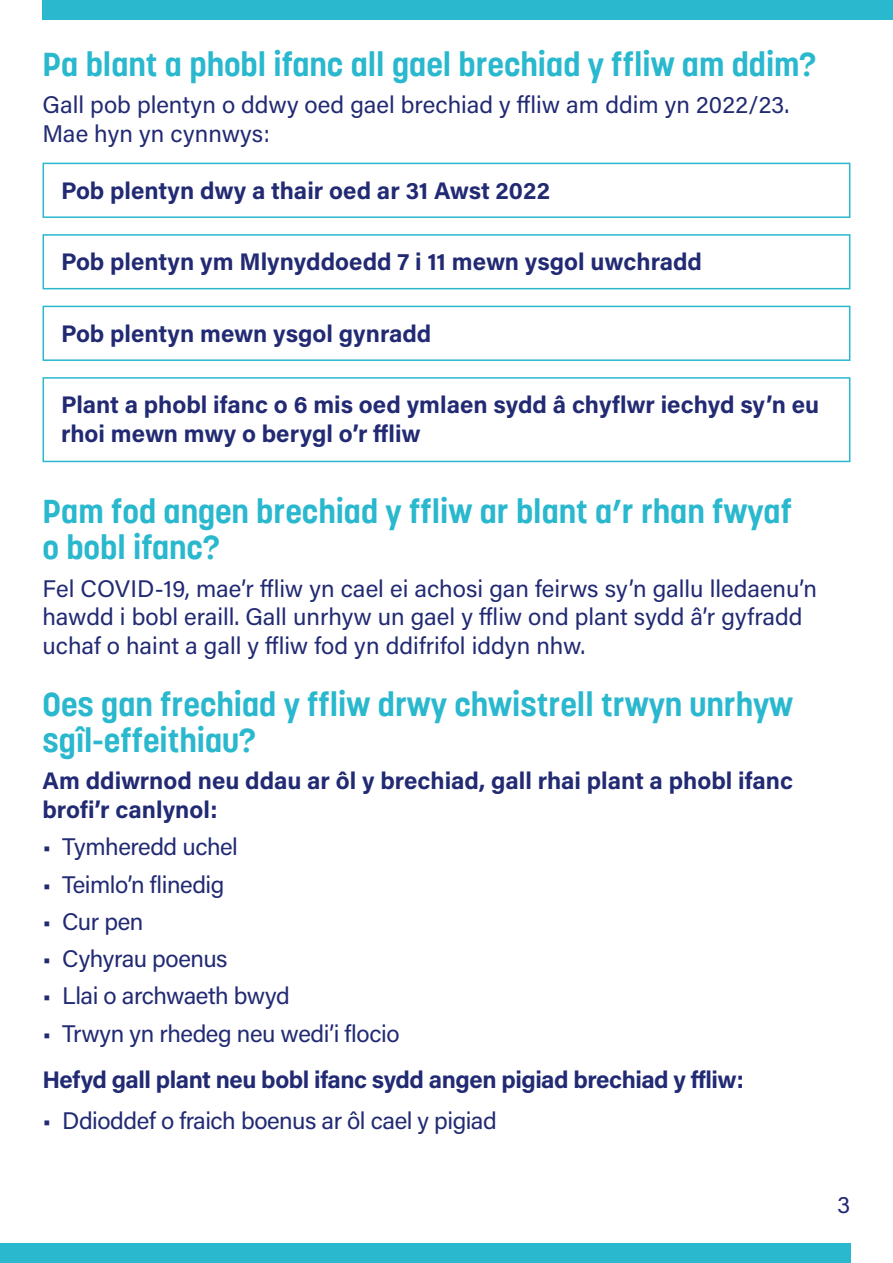
<style>
.page{position:relative;width:893px;height:1263px;background:#fff}
.page>*{position:absolute;margin:0;border:0;box-sizing:border-box;transform-origin:0 0}
.t1{font:700 33px/36px "Korolev W01";color:#29b8ce}
.t2{font:24px/28.8px "Acumin Pro";letter-spacing:-.005em;color:#212a73}
.t3{font:700 24px/28.8px "Acumin Pro";color:#212a73}
.t4{font:700 24px "Acumin Pro";letter-spacing:-.02em;color:#212a73}
</style>
<div class="page">
<div style="left:43px;top:0;width:850px;height:19px;background:#29b8ce"></div>
<div style="left:0;top:1244px;width:850px;height:19px;background:#29b8ce"></div>
<div style="left:43px;top:163px;width:807px;height:55px;border:2px solid #29b8ce"></div>
<div style="left:43px;top:234px;width:807px;height:55px;border:2px solid #29b8ce"></div>
<div style="left:43px;top:306px;width:807px;height:55px;border:2px solid #29b8ce"></div>
<div style="left:43px;top:377px;width:807px;height:85px;border:2px solid #29b8ce"></div>
<h1 class="t1" style="left:43px;top:46px;width:775px">Pa blant a phobl ifanc all gael brechiad y ffliw am ddim?</h1>
<p class="t2" style="left:43px;top:89px;width:748px">Gall pob plentyn o ddwy oed gael brechiad y ffliw am ddim yn 2022/23.<br>Mae hyn yn cynnwys:</p>
<p class="t3" style="left:61px;top:175px;width:491px">Pob plentyn dwy a thair oed ar 31 Awst 2022</p>
<p class="t3" style="left:61px;top:246px;width:643px">Pob plentyn ym Mlynyddoedd 7 i 11 mewn ysgol uwchradd</p>
<p class="t3" style="left:61px;top:318px;width:372px">Pob plentyn mewn ysgol gynradd</p>
<p class="t3" style="left:61px;top:389px;width:760px">Plant a phobl ifanc o 6 mis oed ymlaen sydd â chyflwr iechyd sy’n eu rhoi mewn mwy o berygl o’r ffliw</p>
<h1 class="t1" style="left:43px;top:493px;width:751px">Pam fod angen brechiad y ffliw ar blant a’r rhan fwyaf o bobl ifanc?</h1>
<p class="t2" style="left:43px;top:573px;width:776px">Fel COVID-19, mae’r ffliw yn cael ei achosi gan feirws sy’n gallu lledaenu’n hawdd i bobl eraill. Gall unrhyw un gael y ffliw ond plant sydd â’r gyfradd uchaf o haint a gall y ffliw fod yn ddifrifol iddyn nhw.</p>
<h1 class="t1" style="left:43px;top:685px;width:752px">Oes gan frechiad y ffliw drwy chwistrell trwyn unrhyw sgîl-effeithiau?</h1>
<p class="t3" style="left:43px;top:765px;width:752px">Am ddiwrnod neu ddau ar ôl y brechiad, gall rhai plant a phobl ifanc brofi’r canlynol:</p>
<p class="t2" style="left:43px;top:831px;width:197px">• Tymheredd uchel</p>
<p class="t2" style="left:43px;top:869px;width:183px">• Teimlo’n flinedig</p>
<p class="t2" style="left:43px;top:906px;width:102px">• Cur pen</p>
<p class="t2" style="left:43px;top:943px;width:187px">• Cyhyrau poenus</p>
<p class="t2" style="left:43px;top:981px;width:249px">• Llai o archwaeth bwyd</p>
<p class="t2" style="left:43px;top:1018px;width:359px">• Trwyn yn rhedeg neu wedi’i flocio</p>
<p class="t4" style="left:43px;top:1062px;width:703px">Hefyd gall plant neu bobl ifanc sydd angen pigiad brechiad y ffliw:</p>
<p class="t2" style="left:43px;top:1105px;width:456px">• Ddioddef o fraich boenus ar ôl cael y pigiad</p>
<p class="t2" style="left:837px;top:1189px;width:15px">3</p>
</div>
